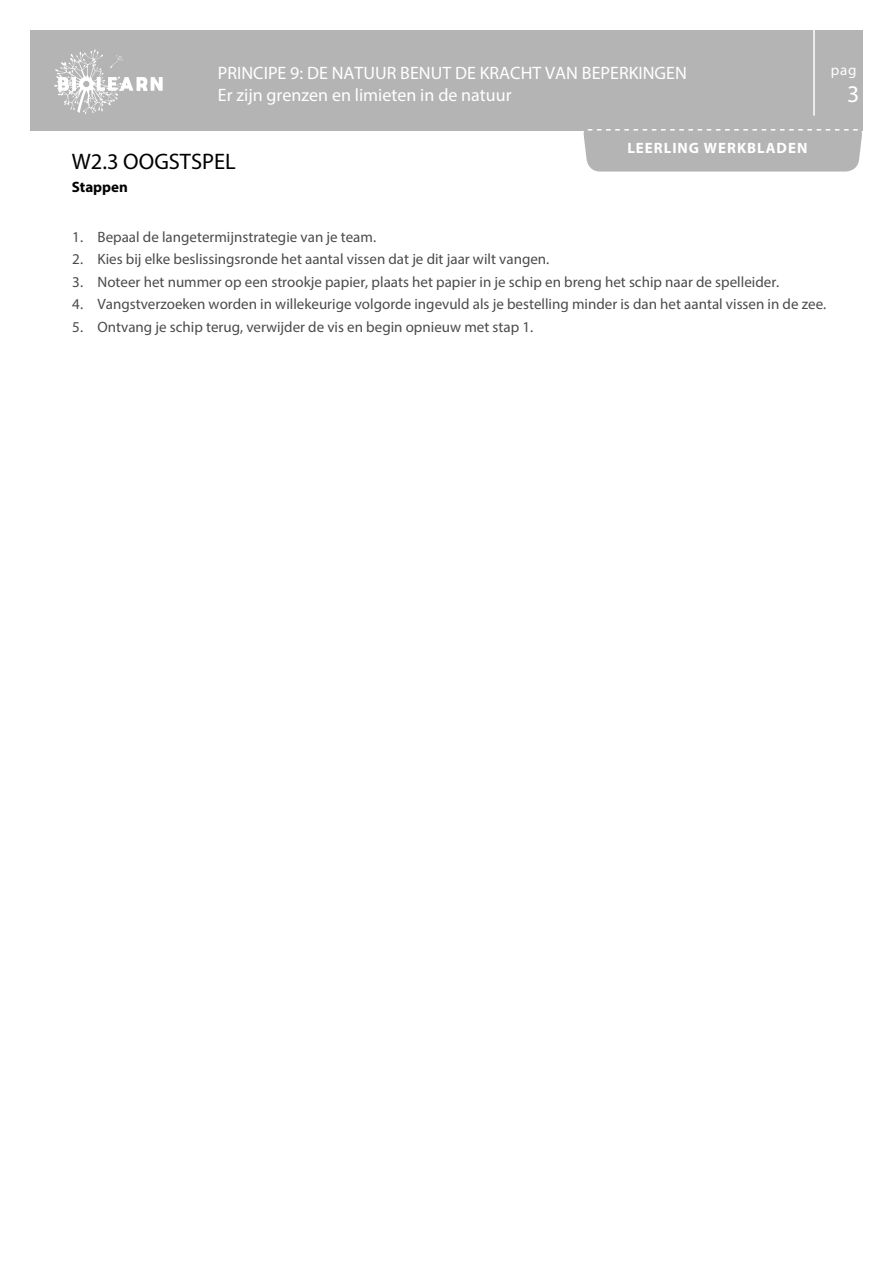
<style>
.page{position:relative;width:893px;height:1263px;background:#fff}
.page>*{position:absolute;margin:0;border:0;box-sizing:border-box;transform-origin:0 0}
.t1{font:24px "Myriad Pro";color:#fff}
.t2{font:22.5px "Myriad Pro";color:#000}
.t3{font:18px/22.5px "Myriad Pro";color:#fff}
.t4{font:15px "Myriad Pro";color:#4b4b4b}
.t5{font:700 15px "Myriad Pro";letter-spacing:.065em;color:#fff}
.t6{font:700 15px "Myriad Pro";color:#000}
.t7{font:15px "Myriad Pro";color:#fff}
</style>
<div class="page">
<div style="left:30px;top:30px;width:833px;height:100px;background:#b4b4b4"></div>
<svg style="left:54px;top:49px;width:109px;height:65px"></svg>
<hr style="left:813px;top:30px;width:2px;height:86px;background:#fff">
<svg style="left:582px;top:129px;width:281px;height:43px;background:#b8b8b8"></svg>
<p class="t3" style="left:218px;top:61px;width:471px">PRINCIPE 9: DE NATUUR BENUT DE KRACHT VAN BEPERKINGEN<br>Er zijn grenzen en limieten in de natuur</p>
<p class="t7" style="left:831px;top:61px;width:27px">pag</p>
<h1 class="t1" style="left:847px;top:80px;width:14px">3</h1>
<p class="t5" style="left:627px;top:138px;width:181px">LEERLING WERKBLADEN</p>
<h2 class="t2" style="left:72px;top:148px;width:166px">W2.3 OOGSTSPEL</h2>
<p class="t6" style="left:72px;top:177px;width:58px">Stappen</p>
<p class="t4" style="left:72px;top:227px;width:305px">1. Bepaal de langetermijnstrategie van je team.</p>
<p class="t4" style="left:72px;top:250px;width:478px">2. Kies bij elke beslissingsronde het aantal vissen dat je dit jaar wilt vangen.</p>
<p class="t4" style="left:72px;top:272px;width:709px">3. Noteer het nummer op een strookje papier, plaats het papier in je schip en breng het schip naar de spelleider.</p>
<p class="t4" style="left:72px;top:295px;width:755px">4. Vangstverzoeken worden in willekeurige volgorde ingevuld als je bestelling minder is dan het aantal vissen in de zee.</p>
<p class="t4" style="left:72px;top:317px;width:462px">5. Ontvang je schip terug, verwijder de vis en begin opnieuw met stap 1.</p>
</div>
